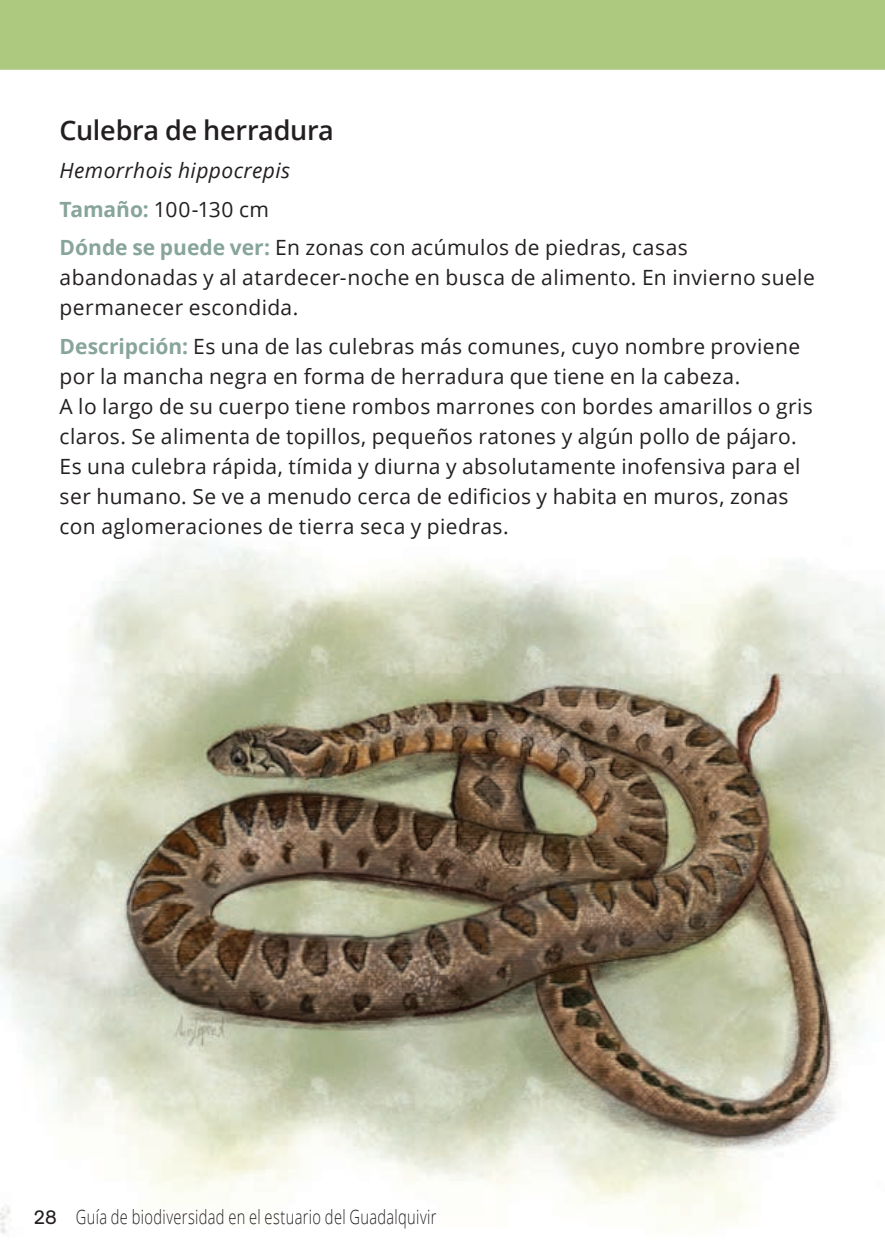
<style>
.page{position:relative;width:885px;height:1259px;background:#fff}
.page>*{position:absolute;margin:0;border:0;box-sizing:border-box;transform-origin:0 0}
.t1{font:600 27px "Open Sans";letter-spacing:-.01em;color:#231f20}
.t2{font:21px/30px "Open Sans";letter-spacing:.02em;color:#231f20}
.t3{font:300 19.5px "Open Sans";letter-spacing:.025em;color:#231f20;scale:.75 1}
.s1{font-style:italic}
.s2{font-weight:700;color:#87a59a}
.s3{font-family:"AG Book Rounded";font-weight:400}
</style>
<div class="page">
<img style="left:0;top:540px;width:884px;height:694px">
<div style="left:0;top:0;width:884px;height:70px;background:#adc97f"></div>
<p class="t1" style="left:60px;top:111px;width:276px">Culebra de herradura</p>
<p class="t2" style="left:60px;top:151px;width:629px;line-height:38.4px"><span class="s1">Hemorrhois hippocrepis<br></span><span class="s2">Tamaño:</span> 100-130 cm<br><span class="s2">Dónde se puede ver:</span> En zonas con acúmulos de piedras, casas</p>
<p class="t2" style="left:60px;top:262px;width:756px">abandonadas y al atardecer-noche en busca de alimento. En invierno suele permanecer escondida.</p>
<p class="t2" style="left:60px;top:331px;width:754px"><span class="s2">Descripción:</span> Es una de las culebras más comunes, cuyo nombre proviene por la mancha negra en forma de herradura que tiene en la cabeza.<br>A lo largo de su cuerpo tiene rombos marrones con bordes amarillos o gris claros. Se alimenta de topillos, pequeños ratones y algún pollo de pájaro.<br>Es una culebra rápida, tímida y diurna y absolutamente inofensiva para el ser humano. Se ve a menudo cerca de edificios y habita en muros, zonas con aglomeraciones de tierra seca y piedras.</p>
<p class="t3" style="left:34px;top:1203px;width:538px"><span class="s3">28</span> Guía de biodiversidad en el estuario del Guadalquivir</p>
</div>
